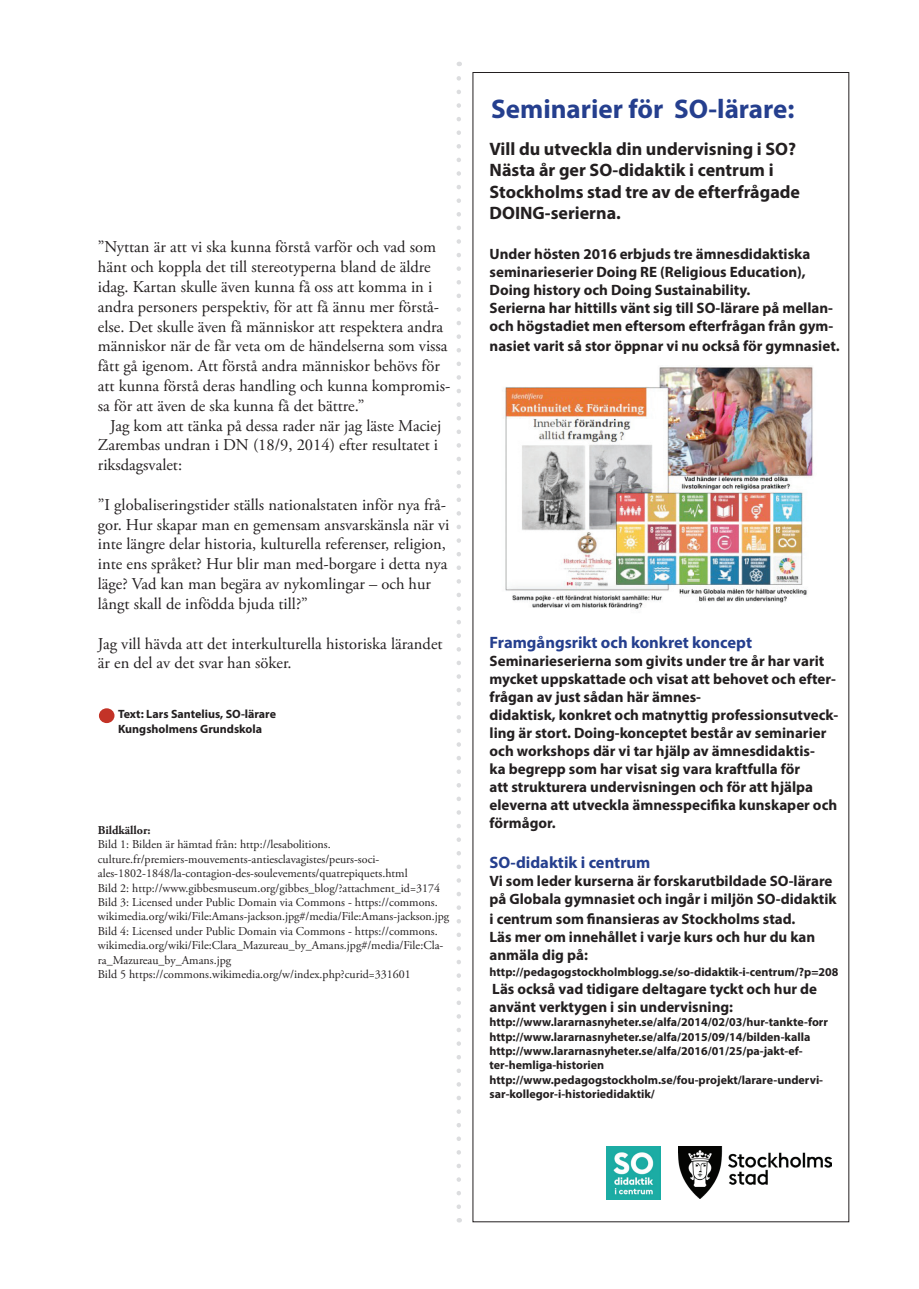
<style>
.page{position:relative;width:919px;height:1289px;background:#fff}
.page>*{position:absolute;margin:0;border:0;box-sizing:border-box;transform-origin:0 0}
.t1{font:700 27px "Myriad Pro";color:#253f8e}
.t2{font:700 18px/21.6px "Myriad Pro";color:#231f20}
.t3{font:16.5px/19.8px "Adobe Garamond Pro";color:#231f20}
.t4{font:700 16.5px "Myriad Pro";color:#253f8e}
.t5{font:700 15px/18px "Myriad Pro";color:#231f20}
.t6{font:12px/14.4px "Adobe Garamond Pro";color:#231f20}
.t7{font:700 12px/14.4px "Myriad Pro";color:#231f20}
.t8{font:700 12px "Adobe Garamond Pro";color:#231f20}
</style>
<div class="page">
<div style="left:99px;top:708px;width:15px;height:15px;background:#c33327;border-radius:50%"></div>
<svg style="left:456px;top:62px;width:5px;height:1144px"></svg>
<img style="left:505px;top:366px;width:308px;height:243px">
<img style="left:606px;top:1146px;width:54px;height:53px">
<img style="left:678px;top:1146px;width:153px;height:52px">
<p class="t3" style="left:98px;top:238px;width:354px">”Nyttan är att vi ska kunna förstå varför och vad som hänt och koppla det till stereotyperna bland de äldre idag. Kartan skulle även kunna få oss att komma in i andra personers perspektiv, för att få ännu mer förstå&shy;else. Det skulle även få människor att respektera andra människor när de får veta om de händelserna som vissa fått gå igenom. Att förstå andra människor behövs för att kunna förstå deras handling och kunna kompromis&shy;sa för att även de ska kunna få det bättre.”</p>
<p class="t3" style="left:98px;top:416px;width:345px;text-indent:12px">Jag kom att tänka på dessa rader när jag läste Maciej<br>Zarembas undran i DN (18/9, 2014) efter resultatet i riksdagsvalet:</p>
<p class="t3" style="left:98px;top:495px;width:353px">”I globaliseringstider ställs nationalstaten inför nya frå&shy;gor. Hur skapar man en gemensam ansvarskänsla när vi inte längre delar historia, kulturella referenser, religion, inte ens språket? Hur blir man med-borgare i detta nya läge? Vad kan man begära av nykomlingar – och hur långt skall de infödda bjuda till?”</p>
<p class="t3" style="left:98px;top:634px;width:346px">Jag vill hävda att det interkulturella historiska lärandet är en del av det svar han söker.</p>
<p class="t7" style="left:118px;top:706px;width:159px">Text: Lars Santelius, SO-lärare<br>Kungsholmens Grundskola</p>
<p class="t8" style="left:98px;top:823px;width:54px">Bildkällor:</p>
<p class="t6" style="left:98px;top:837px;width:353px">Bild 1: Bilden är hämtad från: http://lesabolitions. culture.fr/premiers-mouvements-antiesclavagistes/peurs-soci&shy;ales-1802-1848/la-contagion-des-soulevements/quatrepiquets.html<br>Bild 2: http://www.gibbesmuseum.org/gibbes_blog/?attachment_id=3174<br>Bild 3: Licensed under Public Domain via Commons - https://commons. wikimedia.org/wiki/File:Amans-jackson.jpg#/media/File:Amans-jackson.jpg Bild 4: Licensed under Public Domain via Commons - https://commons. wikimedia.org/wiki/File:Clara_Mazureau_by_Amans.jpg#/media/File:Cla&shy;ra_Mazureau_by_Amans.jpg<br>Bild 5 https://commons.wikimedia.org/w/index.php?curid=331601</p>
<h1 class="t1" style="left:491px;top:91px;width:305px">Seminarier för SO-lärare:</h1>
<p class="t2" style="left:489px;top:137px;width:312px">Vill du utveckla din undervisning i SO?<br>Nästa år ger SO-didaktik i centrum i<br>Stockholms stad tre av de efterfrågade<br>DOING-serierna.</p>
<p class="t5" style="left:489px;top:244px;width:345px">Under hösten 2016 erbjuds tre ämnesdidaktiska seminarieserier Doing RE (Religious Education), Doing history och Doing Sustainability.<br>Serierna har hittills vänt sig till SO-lärare på mellan&shy;och högstadiet men eftersom efterfrågan från gym-</p>
<p class="t5" style="left:489px;top:336px;width:351px">nasiet varit så stor öppnar vi nu också för gymnasiet.</p>
<p class="t4" style="left:489px;top:631px;width:264px">Framgångsrikt och konkret koncept</p>
<p class="t5" style="left:489px;top:651px;width:350px">Seminarieserierna som givits under tre år har varit mycket uppskattade och visat att behovet och efter&shy;frågan av just sådan här ämnes-<br>didaktisk, konkret och matnyttig professionsutveck&shy;ling är stort. Doing-konceptet består av seminarier och workshops där vi tar hjälp av ämnesdidaktis-<br>ka begrepp som har visat sig vara kraftfulla för<br>att strukturera undervisningen och för att hjälpa eleverna att utveckla ämnesspecifika kunskaper och förmågor.</p>
<p class="t4" style="left:489px;top:851px;width:162px">SO-didaktik i centrum</p>
<p class="t5" style="left:489px;top:871px;width:348px">Vi som leder kurserna är forskarutbildade SO-lärare på Globala gymnasiet och ingår i miljön SO-didaktik</p>
<p class="t5" style="left:489px;top:909px;width:327px">i centrum som finansieras av Stockholms stad.<br>Läs mer om innehållet i varje kurs och hur du kan anmäla dig på:</p>
<p class="t7" style="left:489px;top:964px;width:350px">http://pedagogstockholmblogg.se/so-didaktik-i-centrum/?p=208</p>
<p class="t5" style="left:489px;top:979px;width:329px">Läs också vad tidigare deltagare tyckt och hur de använt verktygen i sin undervisning:</p>
<p class="t7" style="left:489px;top:1014px;width:340px">http://www.lararnasnyheter.se/alfa/2014/02/03/hur-tankte-forr http://www.lararnasnyheter.se/alfa/2015/09/14/bilden-kalla http://www.lararnasnyheter.se/alfa/2016/01/25/pa-jakt-ef&shy;ter-hemliga-historien http://www.pedagogstockholm.se/fou-projekt/larare-undervi&shy;sar-kollegor-i-historiedidaktik/</p>
</div>
